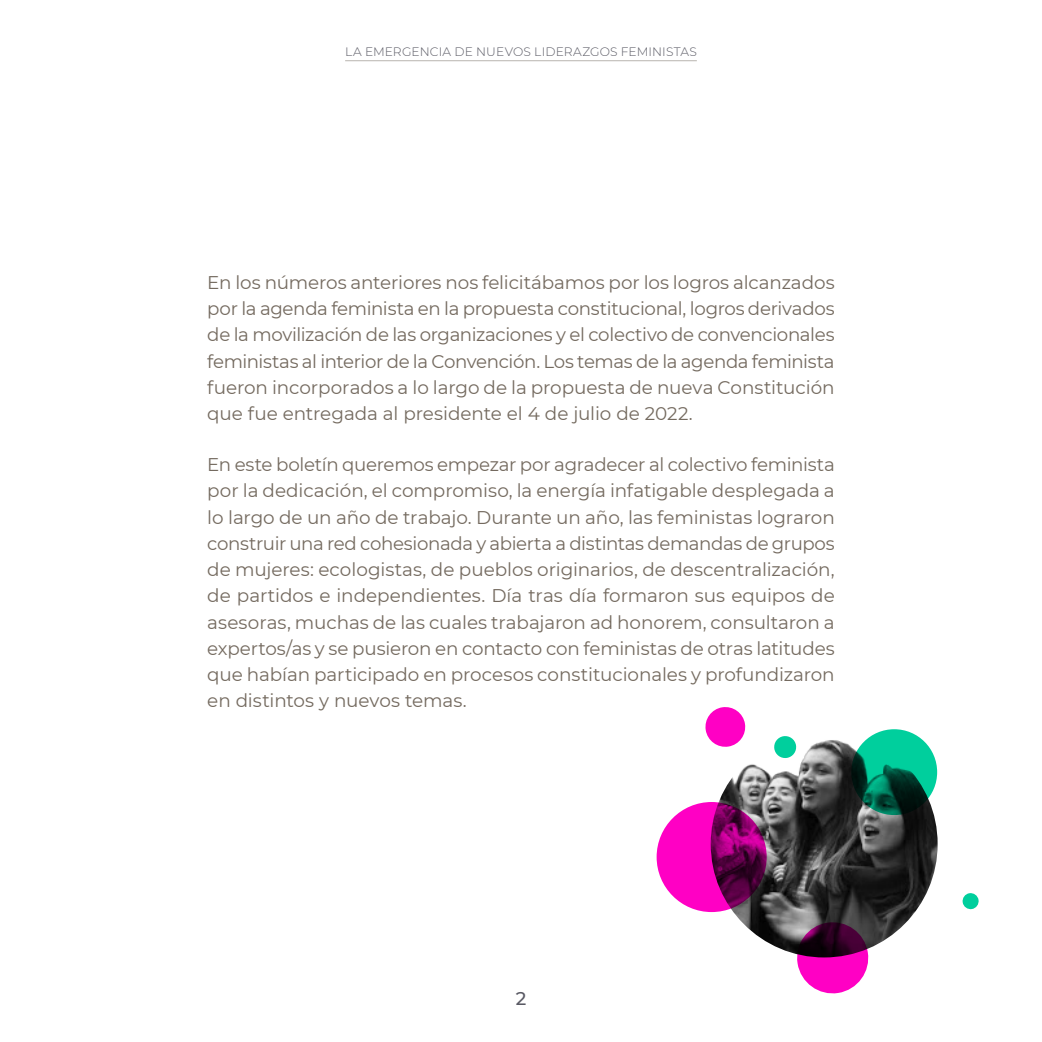
<style>
.page{position:relative;width:1042px;height:1042px;background:#fff}
.page>*{position:absolute;margin:0;border:0;box-sizing:border-box;transform-origin:0 0}
.t1{font:18.38px/26.2px "Montserrat";letter-spacing:-.005em;color:#746a5f;text-align:justify}
.t2{font:500 18.38px "Montserrat";color:#5a5a64}
.t3{font:300 12.25px "Montserrat";letter-spacing:.005em;color:#5a5a64}
</style>
<div class="page">
<hr style="left:345px;top:60px;width:352px;height:1px;background:#b9b5af">
<img style="left:711px;top:730px;width:226px;height:227px;border-radius:113px">
<svg style="left:851px;top:729px;width:86px;height:86px;background:#018a69"></svg>
<svg style="left:656px;top:802px;width:110px;height:110px;background:#be0392"></svg>
<svg style="left:794px;top:919px;width:77px;height:75px;background:#a23689"></svg>
<svg style="left:773px;top:735px;width:24px;height:24px"></svg>
<svg style="left:705px;top:707px;width:41px;height:40px"></svg>
<svg style="left:962px;top:893px;width:17px;height:17px"></svg>
<p class="t3" style="left:345px;top:43px;width:353px">LA EMERGENCIA DE NUEVOS LIDERAZGOS FEMINISTAS</p>
<p class="t1" style="left:207px;top:268px;width:629px">En los números anteriores nos felicitábamos por los logros alcanzados por la agenda feminista en la propuesta constitucional, logros derivados de la movilización de las organizaciones y el colectivo de convencionales feministas al interior de la Convención. Los temas de la agenda feminista fueron incorporados a lo largo de la propuesta de nueva Constitución que fue entregada al presidente el 4 de julio de 2022.</p>
<p class="t1" style="left:207px;top:451px;width:629px">En este boletín queremos empezar por agradecer al colectivo feminista por la dedicación, el compromiso, la energía infatigable desplegada a lo largo de un año de trabajo. Durante un año, las feministas lograron construir una red cohesionada y abierta a distintas demandas de grupos de mujeres: ecologistas, de pueblos originarios, de descentralización, de partidos e independientes. Día tras día formaron sus equipos de asesoras, muchas de las cuales trabajaron ad honorem, consultaron a expertos/as y se pusieron en contacto con feministas de otras latitudes que habían participado en procesos constitucionales y profundizaron en distintos y nuevos temas.</p>
<p class="t2" style="left:516px;top:986px;width:12px">2</p>
</div>
